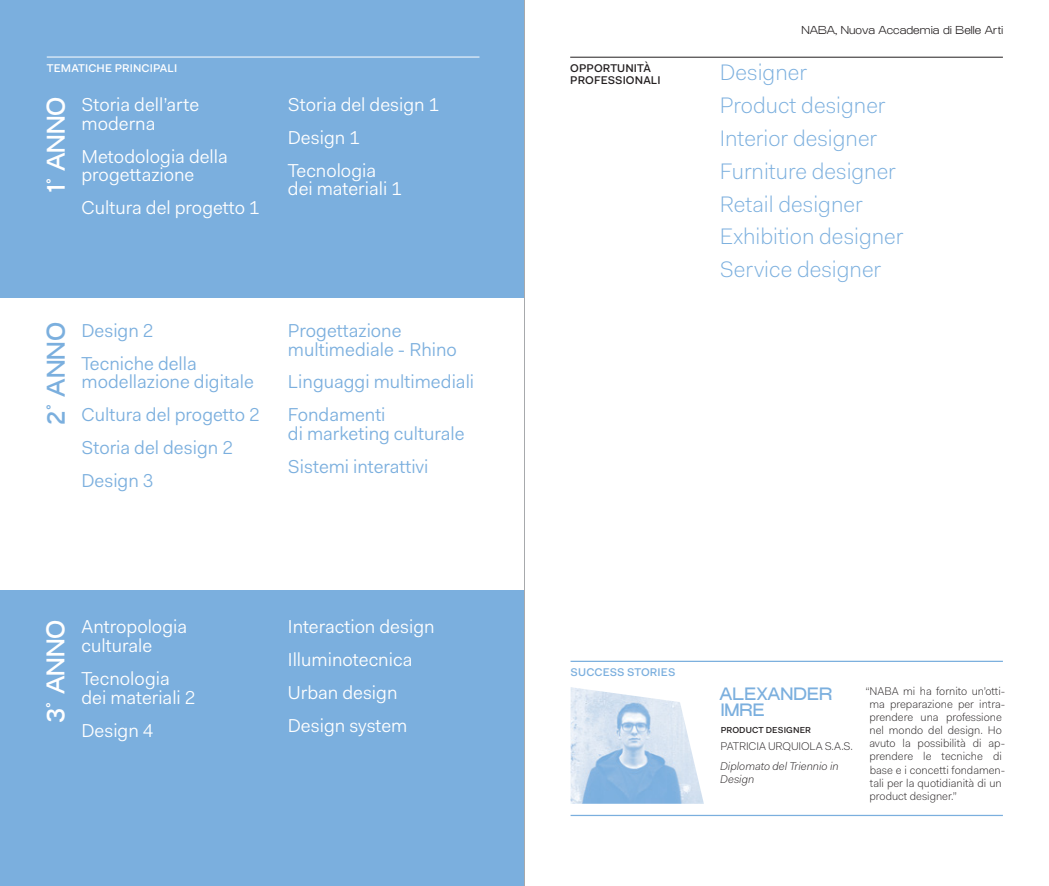
<style>
.page{position:relative;width:1049px;height:886px;background:#fff}
.page>*{position:absolute;margin:0;border:0;box-sizing:border-box;transform-origin:0 0}
.t1{font:500 25px "Osmose";color:#fff}
.t2{font:500 25px "Osmose";color:#7bafde}
.t3{font:300 22.5px/32.9px "Fakt";color:#7bafde}
.t4{font:18.75px/32.9px "Fakt Blond";color:#fff}
.t5{font:18.75px/32.9px "Fakt Blond";color:#7bafde}
.t6{font:500 17.5px/16.2px "Osmose";color:#7bafde}
.t7{font:300 11.25px/13.1px "Fakt";color:#231f20}
.t8{font:300 11.25px "Osmose";letter-spacing:.005em;color:#231f20}
.t9{font:italic 300 11.25px/13.1px "Fakt";color:#231f20}
.t10{font:500 11.25px/12.5px "Fakt";letter-spacing:.01em;color:#231f20}
.t11{font:500 11.25px "Fakt";letter-spacing:.01em;color:#fff}
.t12{font:500 11.25px "Fakt";letter-spacing:.01em;color:#7bafde}
.t13{font:500 8.75px "Fakt";letter-spacing:.01em;color:#231f20}
</style>
<div class="page">
<div style="left:0;top:0;width:524px;height:298px;background:#7bafde"></div>
<div style="left:0;top:590px;width:524px;height:296px;background:#7bafde"></div>
<hr style="left:570px;top:57px;width:433px;height:1px;background:#231f20">
<hr style="left:47px;top:57px;width:432px;height:1px;background:#fff">
<hr style="left:570px;top:815px;width:433px;height:1px;background:#7bafde">
<img style="left:570px;top:687px;width:134px;height:117px">
<hr style="left:570px;top:661px;width:433px;height:1px;background:#7bafde">
<hr style="left:524px;top:0;width:1px;height:886px;background:#a7a9ac">
<p class="t11" style="left:47px;top:60px;width:132px">TEMATICHE PRINCIPALI</p>
<h1 class="t1" style="left:42px;top:193px;width:98px;rotate:-90deg">1° ANNO</h1>
<p class="t4" style="left:81px;top:95px;width:119px;line-height:18.8px">Storia dell’arte moderna</p>
<p class="t4" style="left:81px;top:147px;width:148px;line-height:18.8px">Metodologia della progettazione</p>
<p class="t4" style="left:81px;top:191px;width:180px">Cultura del progetto 1</p>
<p class="t4" style="left:288px;top:88px;width:153px">Storia del design 1<br>Design 1<br>Tecnologia</p>
<p class="t4" style="left:288px;top:172px;width:116px">dei materiali 1</p>
<h1 class="t2" style="left:42px;top:424px;width:104px;rotate:-90deg">2° ANNO</h1>
<p class="t5" style="left:81px;top:314px;width:117px">Design 2<br>Tecniche della</p>
<p class="t5" style="left:81px;top:365px;width:180px">modellazione digitale<br>Cultura del progetto 2<br>Storia del design 2<br>Design 3</p>
<p class="t5" style="left:288px;top:321px;width:170px;line-height:18.8px">Progettazione multimediale - Rhino</p>
<p class="t5" style="left:288px;top:365px;width:188px">Linguaggi multimediali<br>Fondamenti</p>
<p class="t5" style="left:288px;top:417px;width:178px">di marketing culturale<br>Sistemi interattivi</p>
<h1 class="t1" style="left:41px;top:723px;width:104px;rotate:-90deg">3° ANNO</h1>
<p class="t4" style="left:81px;top:617px;width:107px;line-height:18.8px">Antropologia culturale</p>
<p class="t4" style="left:81px;top:669px;width:116px;line-height:18.8px">Tecnologia dei materiali 2</p>
<p class="t4" style="left:81px;top:714px;width:74px">Design 4</p>
<p class="t4" style="left:288px;top:610px;width:148px">Interaction design<br>Illuminotecnica<br>Urban design<br>Design system</p>
<p class="t10" style="left:570px;top:61px;width:92px">OPPORTUNITÀ<br>PROFESSIONALI</p>
<p class="t8" style="left:801px;top:23px;width:203px">NABA, Nuova Accademia di Belle Arti</p>
<p class="t3" style="left:720px;top:56px;width:185px">Designer<br>Product designer<br>Interior designer<br>Furniture designer<br>Retail designer<br>Exhibition designer<br>Service designer</p>
<p class="t12" style="left:571px;top:664px;width:106px">SUCCESS STORIES</p>
<p class="t6" style="left:719px;top:688px;width:115px">ALEXANDER<br>IMRE</p>
<p class="t13" style="left:721px;top:724px;width:92px">PRODUCT DESIGNER</p>
<p class="t7" style="left:720px;top:739px;width:134px">PATRICIA URQUIOLA S.A.S.</p>
<p class="t9" style="left:720px;top:759px;width:120px">Diplomato del Triennio in<br>Design</p>
<p class="t7" style="left:869px;top:684px;width:137px;text-indent:-4px">“NABA mi ha fornito un’otti&shy;ma preparazione per intra&shy;prendere una professione nel mondo del design. Ho avuto la possibilità di ap&shy;prendere le tecniche di base e i concetti fondamen&shy;tali per la quotidianità di un product designer.”</p>
</div>
